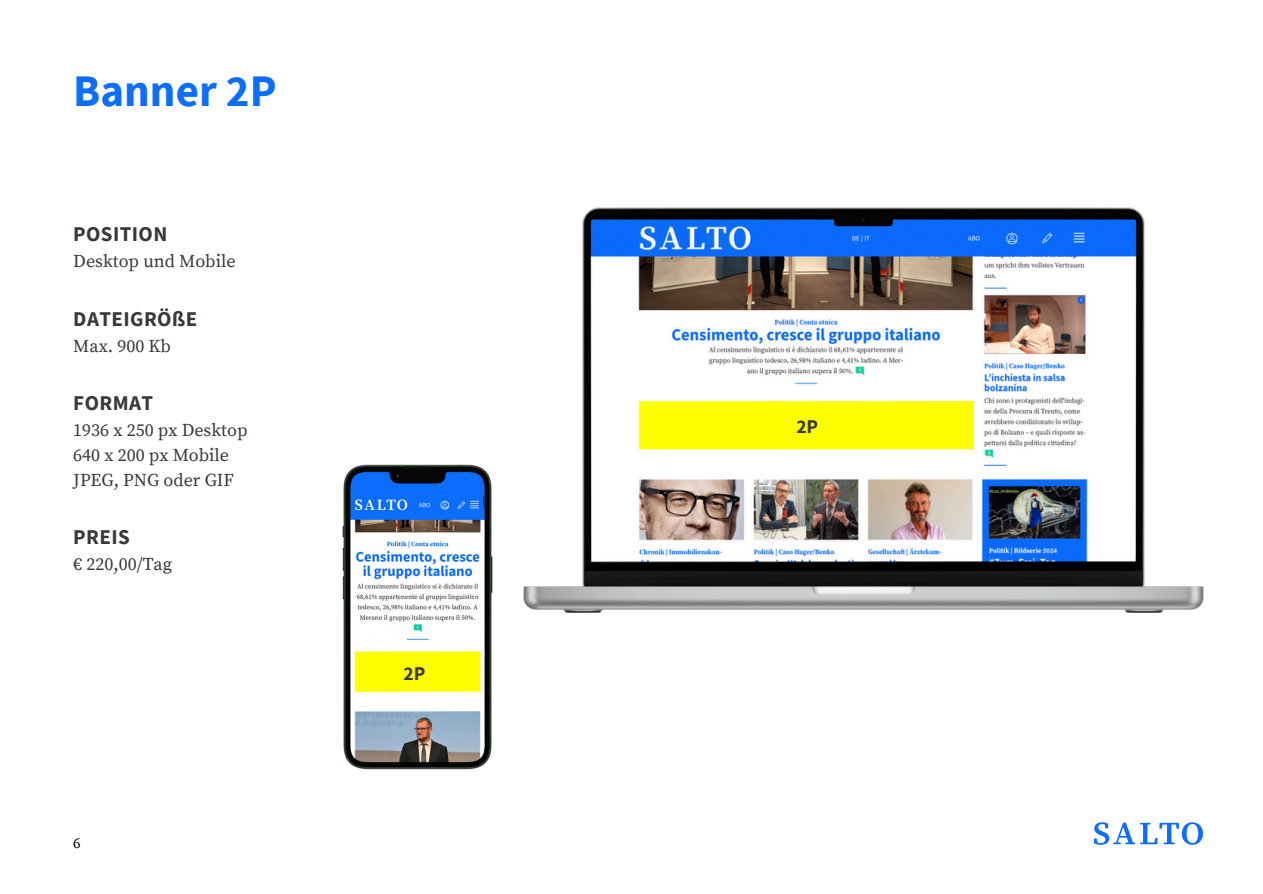
<style>
.page{position:relative;width:1263px;height:894px;background:#fff}
.page>*{position:absolute;margin:0;border:0;box-sizing:border-box;transform-origin:0 0}
.t1{font:700 45px "Source Sans Pro";color:#0d6efd}
.t2{font:700 21px "Source Sans Pro";letter-spacing:.02em;color:#373a3c}
.t3{font:700 19.5px "Source Sans Pro";color:#373a3c}
.t4{font:18px "Source Serif Pro";color:#373a3c}
.t5{font:15px "Source Serif Pro";color:#000}
</style>
<div class="page">
<img style="left:523px;top:207px;width:681px;height:405px">
<img style="left:342px;top:464px;width:151px;height:306px">
<div style="left:358px;top:476px;width:29px;height:14px;background:#0d6efd"></div>
<div style="left:448px;top:480px;width:33px;height:13px;background:#0d6efd"></div>
<svg style="left:1094px;top:822px;width:109px;height:22px"></svg>
<p class="t1" style="left:73px;top:62px;width:205px">Banner 2P</p>
<h1 class="t2" style="left:73px;top:220px;width:96px">POSITION</h1>
<p class="t4" style="left:73px;top:250px;width:164px">Desktop und Mobile</p>
<p class="t2" style="left:73px;top:305px;width:126px">DATEIGRÖßE</p>
<p class="t4" style="left:73px;top:335px;width:99px">Max. 900 Kb</p>
<h3 class="t2" style="left:73px;top:389px;width:82px">FORMAT</h3>
<p class="t4" style="left:73px;top:419px;width:176px">1936 x 250 px Desktop</p>
<p class="t4" style="left:73px;top:444px;width:157px">640 x 200 px Mobile</p>
<p class="t4" style="left:73px;top:469px;width:162px">JPEG, PNG oder GIF</p>
<p class="t2" style="left:73px;top:523px;width:58px">PREIS</p>
<p class="t4" style="left:73px;top:553px;width:100px">€ 220,00/Tag</p>
<p class="t5" style="left:73px;top:834px;width:9px">6</p>
<h2 class="t3" style="left:403px;top:660px;width:23px">2P</h2>
<p class="t3" style="left:796px;top:413px;width:23px">2P</p>
</div>
